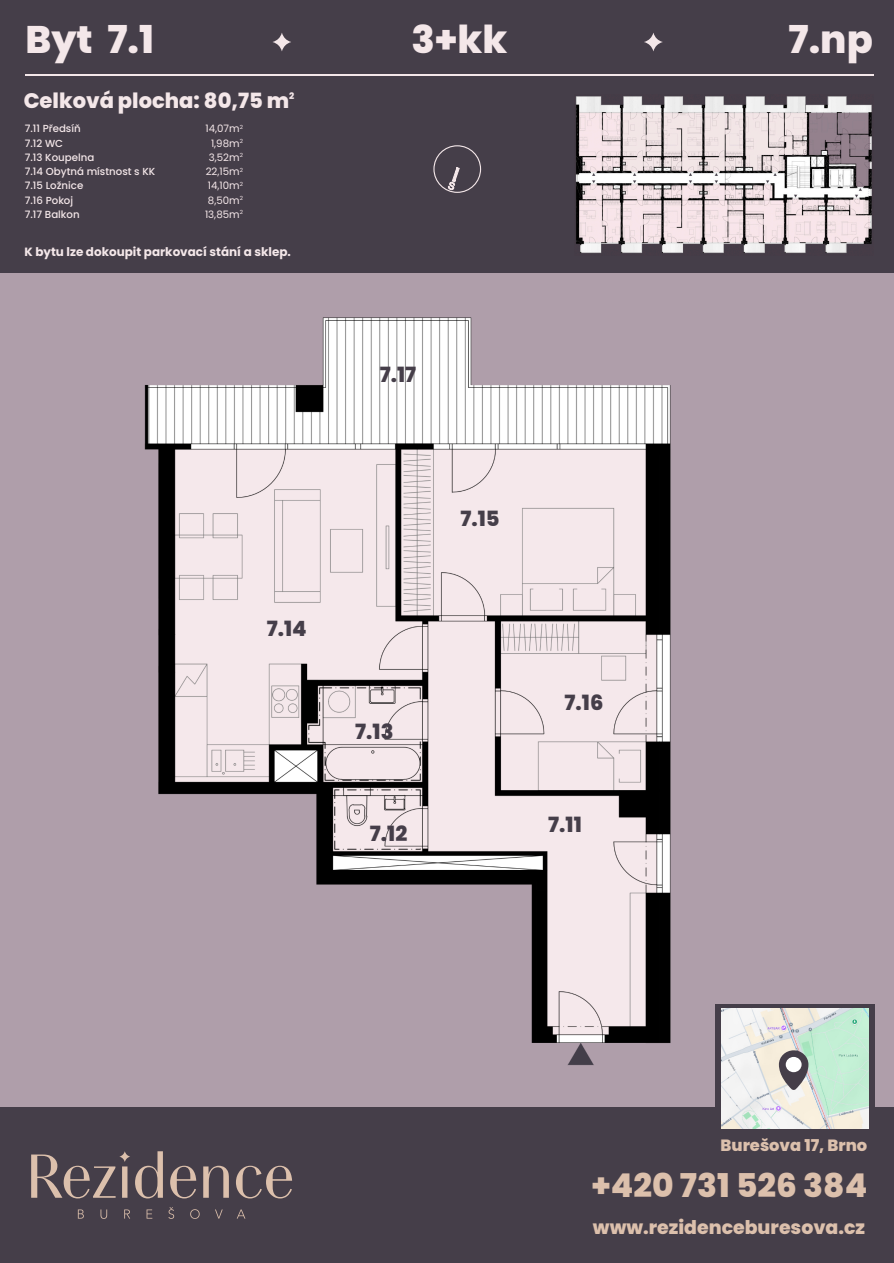
<style>
.page{position:relative;width:894px;height:1263px;background:#fff}
.page>*{position:absolute;margin:0;border:0;box-sizing:border-box;transform-origin:0 0}
.t1{font:800 38.4px "Poppins";color:#f4e7e9}
.t2{font:800 32.7px "Poppins";color:#dcc0ac}
.t3{font:800 21px "Poppins";color:#453e49}
.t4{font:800 21px "Poppins";color:#f4e7e9}
.t5{font:800 18.9px "Poppins";color:#dcc0ac}
.t6{font:800 16.35px "Poppins";color:#dcc0ac}
.t7{font:700 12px "Poppins";color:#f4e7e9}
.t8{font:500 10.2px/14.2px "Poppins";color:#f4e7e9}
.t9{font:10.2px/14.2px "Poppins";color:#f4e7e9;text-align:center}
.t10{font:800 9px "Poppins";color:#f4e7e9}
</style>
<div class="page">
<div style="left:0;top:270px;width:893px;height:993px;background:#af9eaa"></div>
<div style="left:0;top:0;width:893px;height:272px;background:#453e49"></div>
<div style="left:0;top:1107px;width:893px;height:156px;background:#453e49"></div>
<svg style="left:31px;top:1151px;width:132px;height:47px"></svg>
<svg style="left:170px;top:1166px;width:26px;height:32px"></svg>
<svg style="left:203px;top:1166px;width:26px;height:32px"></svg>
<svg style="left:236px;top:1166px;width:56px;height:32px"></svg>
<svg style="left:78px;top:1209px;width:6px;height:10px"></svg>
<svg style="left:100px;top:1209px;width:7px;height:10px"></svg>
<svg style="left:124px;top:1209px;width:6px;height:10px"></svg>
<svg style="left:146px;top:1209px;width:6px;height:10px"></svg>
<svg style="left:168px;top:1207px;width:6px;height:12px"></svg>
<svg style="left:190px;top:1209px;width:9px;height:10px"></svg>
<svg style="left:215px;top:1209px;width:8px;height:10px"></svg>
<svg style="left:237px;top:1209px;width:8px;height:10px"></svg>
<svg style="left:273px;top:33px;width:18px;height:18px"></svg>
<svg style="left:644px;top:33px;width:18px;height:18px"></svg>
<div style="left:433px;top:145px;width:48px;height:48px;border:1px solid #f4e7e9;border-radius:50%"></div>
<svg style="left:448px;top:167px;width:11px;height:23px"></svg>
<svg style="left:715px;top:1004px;width:159px;height:125px;background:#615e65"></svg>
<img style="left:720px;top:1009px;width:148px;height:119px">
<svg style="left:778px;top:1050px;width:30px;height:40px"></svg>
<div style="left:785px;top:1057px;width:16px;height:15px;background:#fff;border-radius:50%"></div>
<hr style="left:26px;top:75px;width:847px;height:1px;background:#f4e7e9">
<img style="left:575px;top:96px;width:297px;height:157px">
<img style="left:144px;top:317px;width:527px;height:748px">
<h1 class="t1" style="left:26px;top:13px;width:130px">Byt 7.1</h1>
<h1 class="t1" style="left:411px;top:13px;width:97px">3+kk</h1>
<h3 class="t4" style="left:24px;top:86px;width:267px">Celková plocha: 80,75 m</h3>
<p class="t10" style="left:289px;top:89px;width:7px">2</p>
<p class="t8" style="left:25px;top:122px;width:132px">7.11 Předsíň<br>7.12 WC<br>7.13 Koupelna<br>7.14 Obytná místnost s KK<br>7.15 Ložnice<br>7.16 Pokoj<br>7.17 Balkon</p>
<p class="t9" style="left:205px;top:122px;width:39px">14,07m<sup>2<br></sup>1,98m<sup>2<br></sup>3,52m<sup>2<br></sup>22,15m<sup>2<br></sup>14,10m<sup>2<br></sup>8,50m<sup>2<br></sup>13,85m<sup>2</sup></p>
<p class="t7" style="left:24px;top:243px;width:268px">K bytu lze dokoupit parkovací stání a sklep.</p>
<h3 class="t3" style="left:379px;top:360px;width:38px">7.17</h3>
<h3 class="t3" style="left:267px;top:614px;width:41px">7.14</h3>
<h3 class="t3" style="left:355px;top:717px;width:40px">7.13</h3>
<h3 class="t3" style="left:370px;top:819px;width:39px">7.12</h3>
<h3 class="t3" style="left:460px;top:504px;width:41px">7.15</h3>
<h3 class="t3" style="left:564px;top:688px;width:40px">7.16</h3>
<h3 class="t3" style="left:548px;top:810px;width:35px">7.11</h3>
<h1 class="t1" style="left:788px;top:13px;width:86px">7.np</h1>
<h3 class="t6" style="left:720px;top:1133px;width:148px">Burešova 17, Brno</h3>
<h2 class="t2" style="left:591px;top:1163px;width:277px">+420 731 526 384</h2>
<h3 class="t5" style="left:592px;top:1215px;width:273px">www.rezidenceburesova.cz</h3>
</div>
